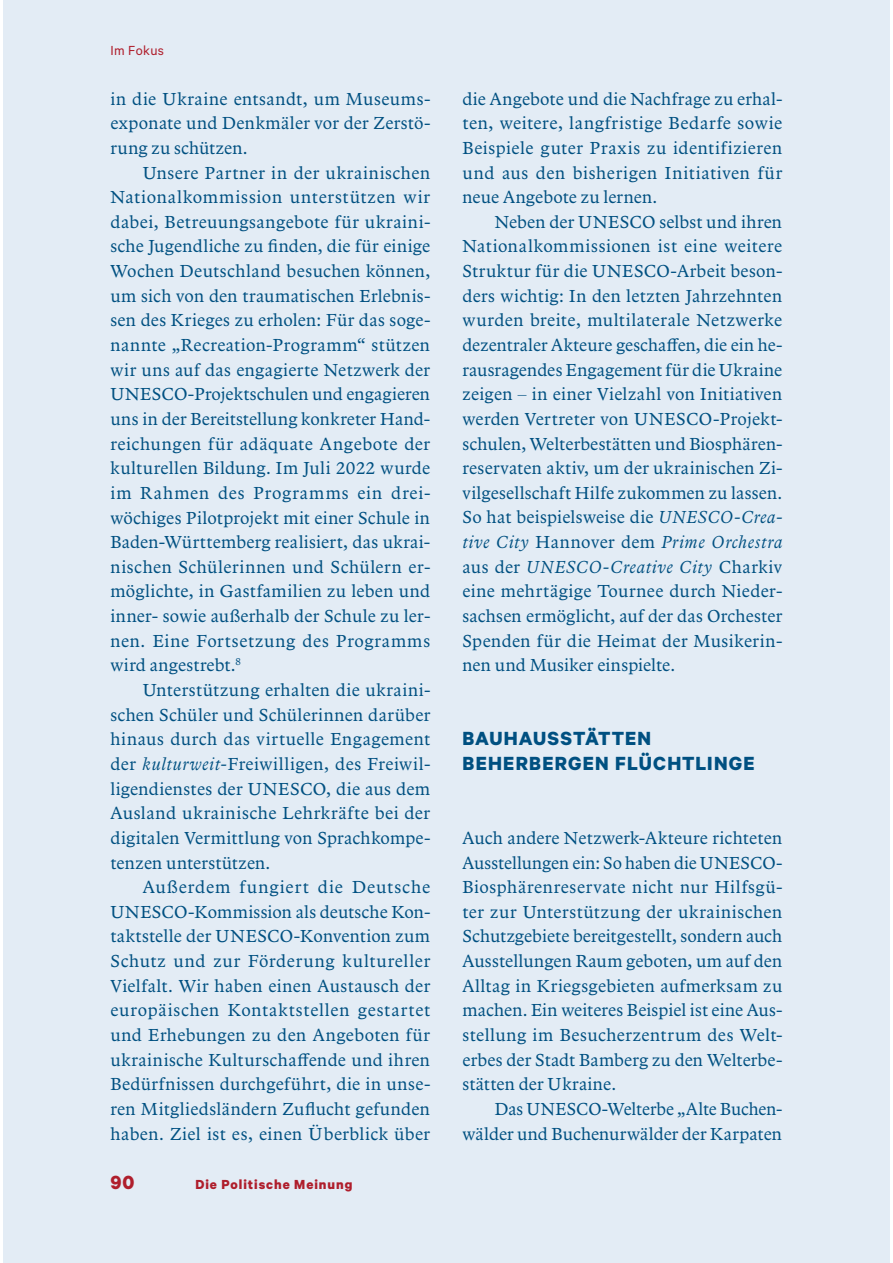
<style>
.page{position:relative;width:893px;height:1263px;background:#fff}
.page>*{position:absolute;margin:0;border:0;box-sizing:border-box;transform-origin:0 0}
.t1{font:700 21.45px/24.6px "Calibre";letter-spacing:.06em;color:#005081}
.t2{font:700 21.45px "Calibre";color:#af1e2c}
.t3{font:18px/24.6px "Arbesco DT";letter-spacing:.015em;color:#005081;text-align:justify}
.t4{font:700 14.85px "Calibre";letter-spacing:.065em;color:#af1e2c}
.t5{font:14.85px "Calibre";letter-spacing:.02em;color:#af1e2c}
.s1{font-style:italic}
</style>
<div class="page">
<div style="left:3px;top:0;width:887px;height:1263px;background:#e3ecf5"></div>
<p class="t5" style="left:110px;top:46px;width:55px">Im Fokus</p>
<p class="t3" style="left:110px;top:88px;width:321px">in die Ukraine entsandt, um Mu seums - exponate und Denkmäler vor der Zerstö&shy;rung zu schützen.</p>
<p class="t3" style="left:110px;top:161px;width:321px;text-indent:32px">Unsere Partner in der ukrainischen Nationalkommission unterstützen wir dabei, Betreuungsangebote für ukraini&shy;sche Jugendliche zu finden, die für einige Wochen Deutschland besuchen können, um sich von den traumatischen Erlebnis&shy;sen des Krieges zu erholen: Für das soge&shy;nannte „Recreation-Programm“ stützen wir uns auf das engagierte Netzwerk der UNESCO-Projektschulen und engagieren uns in der Bereitstellung konkreter Hand&shy;reichungen für adäquate Angebote der kulturellen Bildung. Im Juli 2022 wurde im Rahmen des Programms ein drei&shy;wöchiges Pilotprojekt mit einer Schule in Baden-Württemberg realisiert, das ukrai&shy;nischen Schülerinnen und Schülern er&shy;möglichte, in Gastfamilien zu leben und inner- sowie außerhalb der Schule zu ler&shy;nen. Eine Fortsetzung des Programms wird angestrebt.<sup>8</sup></p>
<p class="t3" style="left:110px;top:679px;width:321px;text-indent:32px">Unterstützung erhalten die ukraini&shy;schen Schüler und Schülerinnen darüber hinaus durch das virtuelle Engagement der <span class="s1">kulturweit-</span>Freiwilligen, des Freiwil&shy;ligendienstes der UNESCO, die aus dem Ausland ukrainische Lehrkräfte bei der digitalen Vermittlung von Sprachkompe&shy;tenzen unterstützen.</p>
<p class="t3" style="left:110px;top:876px;width:321px;text-indent:32px">Außerdem fungiert die Deutsche UNESCO-Kommission als deutsche Kon&shy;taktstelle der UNESCO-Konvention zum Schutz und zur Förderung kultureller Vielfalt. Wir haben einen Austausch der europäischen Kontaktstellen gestartet und Erhebungen zu den Angeboten für ukrainische Kulturschaffende und ihren Bedürfnissen durchgeführt, die in unse&shy;ren Mitgliedsländern Zuflucht gefunden haben. Ziel ist es, einen Überblick über</p>
<p class="t2" style="left:110px;top:1175px;width:25px">90</p>
<p class="t4" style="left:195px;top:1179px;width:158px">Die Politische Meinung</p>
<p class="t3" style="left:462px;top:87px;width:321px">die Angebote und die Nachfrage zu erhal&shy;ten, weitere, langfristige Bedarfe sowie Beispiele guter Praxis zu identifizieren und aus den bisherigen Initiativen für neue Angebote zu lernen.</p>
<p class="t3" style="left:462px;top:211px;width:321px;text-indent:32px">Neben der UNESCO selbst und ihren National kommissionen ist eine weitere Struktur für die UNESCO-Arbeit beson&shy;ders wichtig: In den letzten Jahrzehnten wurden breite, multilaterale Netzwerke dezentraler Akteure geschaffen, die ein he&shy;rausragendes Engagement für die Ukrai ne zeigen – in einer Vielzahl von Initia tiven werden Vertreter von UNESCO-Projekt&shy;schulen, Welterbestätten und Biosphären&shy;reservaten aktiv, um der ukrainischen Zi&shy;vilgesellschaft Hilfe zukommen zu lassen.<br>So hat beispielsweise die <span class="s1">UNESCO-Crea&shy;tive City</span> Hannover dem <span class="s1">Prime Orchestra </span>aus der <span class="s1">UNESCO-Creative City</span> Charkiv eine mehrtägige Tournee durch Nieder&shy;sachsen ermöglicht, auf der das Orchester Spenden für die Heimat der Musikerin&shy;nen und Musiker einspielte.</p>
<p class="t1" style="left:462px;top:728px;width:294px">BAUHAUSSTÄTTEN<br>BEHERBERGEN FLÜCHTLINGE</p>
<p class="t3" style="left:462px;top:827px;width:321px">Auch andere Netzwerk-Akteure richteten Ausstellungen ein: So haben die UNESCO-Biosphärenreservate nicht nur Hilfsgü&shy;ter zur Unterstützung der ukrainischen Schutzgebiete bereitgestellt, sondern auch Ausstellungen Raum geboten, um auf den Alltag in Kriegsgebieten aufmerksam zu machen. Ein weiteres Beispiel ist eine Aus&shy;stellung im Besucherzentrum des Welt&shy;erbes der Stadt Bamberg zu den Welterbe&shy;stätten der Ukraine.</p>
<p class="t3" style="left:462px;top:1098px;width:321px;text-align:right">Das UNESCO-Welterbe „Alte Buchen&shy;wälder und Buchenurwälder der Karpaten</p>
</div>
